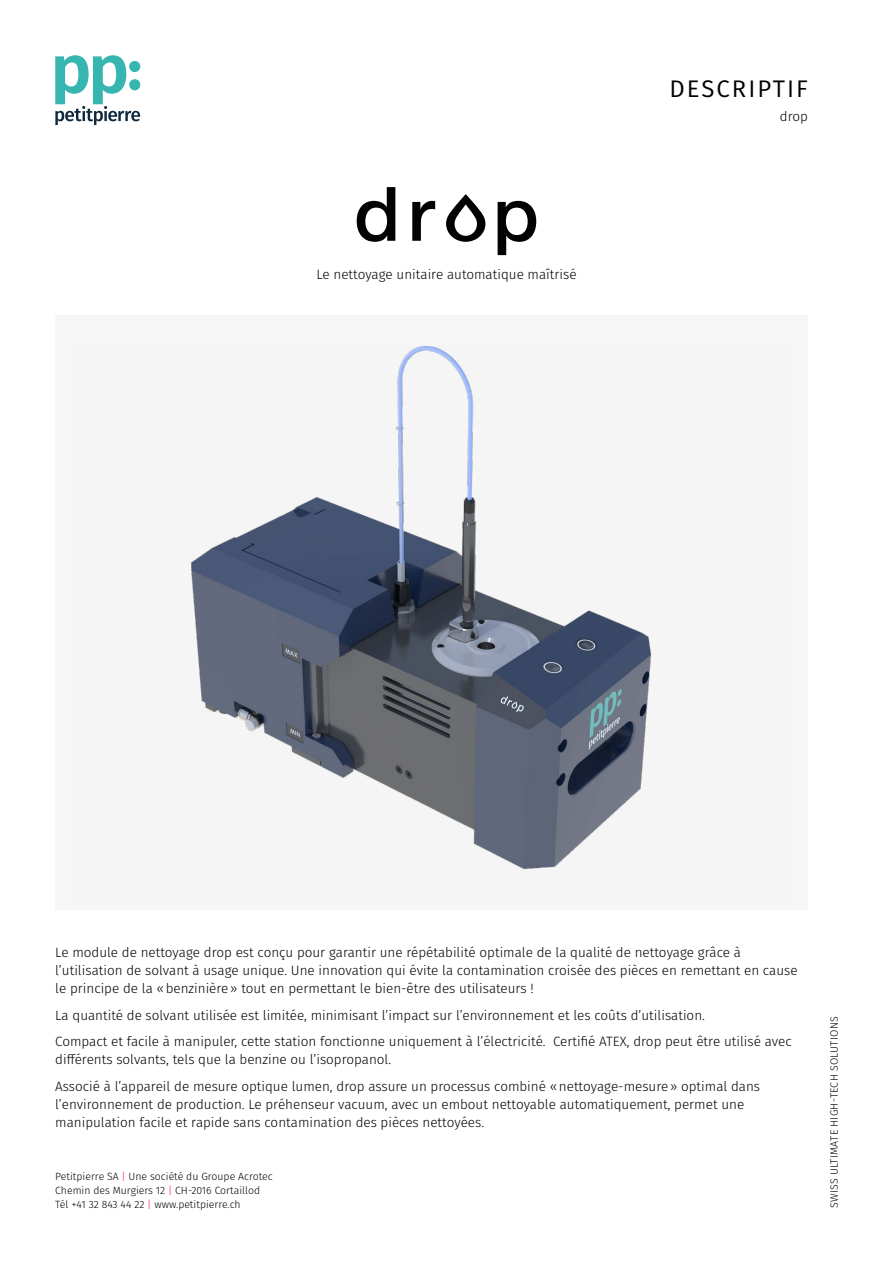
<style>
.page{position:relative;width:893px;height:1263px;background:#fff}
.page>*{position:absolute;margin:0;border:0;box-sizing:border-box;transform-origin:0 0}
.t1{font:24px "Fira Sans";letter-spacing:.085em;color:#000}
.t2{font:300 13.5px/18px "Fira Sans";color:#000}
.t3{font:300 10.65px "Fira Sans";letter-spacing:.02em;color:#000}
.t4{font:300 10.5px/13.6px "Fira Sans";color:#000}
.s1{font-weight:400;color:#ff5772}
</style>
<div class="page">
<svg style="left:55px;top:55px;width:85px;height:70px"></svg>
<div style="left:55px;top:316px;width:753px;height:594px;background:#f6f6f6"></div>
<img style="left:191px;top:346px;width:460px;height:524px">
<svg style="left:357px;top:187px;width:38px;height:55px"></svg>
<svg style="left:412px;top:201px;width:23px;height:40px"></svg>
<svg style="left:498px;top:201px;width:38px;height:54px"></svg>
<svg style="left:446px;top:194px;width:39px;height:48px"></svg>
<p class="t2" style="left:316px;top:265px;width:262px">Le nettoyage unitaire automatique maîtrisé</p>
<h1 class="t1" style="left:669px;top:70px;width:140px">DESCRIPTIF</h1>
<p class="t2" style="left:780px;top:107px;width:30px">drop</p>
<p class="t2" style="left:55px;top:943px;width:744px">Le module de nettoyage drop est conçu pour garantir une répétabilité optimale de la qualité de nettoyage grâce à l’utilisation de solvant à usage unique. Une innovation qui évite la contamination croisée des pièces en remettant en cause le principe de la «benzinière» tout en permettant le bien-être des utilisateurs !</p>
<p class="t2" style="left:55px;top:1002px;width:738px;line-height:26.5px">La quantité de solvant utilisée est limitée, minimisant l’impact sur l’environnement et les coûts d’utilisation.<br>Compact et facile à manipuler, cette station fonctionne uniquement à l’électricité. Certifié ATEX, drop peut être utilisé avec</p>
<p class="t2" style="left:55px;top:1046px;width:706px;line-height:26.5px">différents solvants, tels que la benzine ou l’isopropanol.<br>Associé à l’appareil de mesure optique lumen, drop assure un processus combiné «nettoyage-mesure» optimal dans</p>
<p class="t2" style="left:55px;top:1095px;width:690px">l’environnement de production. Le préhenseur vacuum, avec un embout nettoyable automatiquement, permet une manipulation facile et rapide sans contamination des pièces nettoyées.</p>
<p class="t4" style="left:55px;top:1170px;width:219px">Petitpierre SA <span class="s1">|</span> Une société du Groupe Acrotec<br>Chemin des Murgiers 12 <span class="s1">|</span> CH-2016 Cortaillod<br>Tél +41 32 843 44 22 <span class="s1">|</span> www.petitpierre.ch</p>
<p class="t3" style="left:826px;top:1208px;width:193px;rotate:-90deg">SWISS ULTIMATE HIGH-TECH SOLUTIONS</p>
</div>
